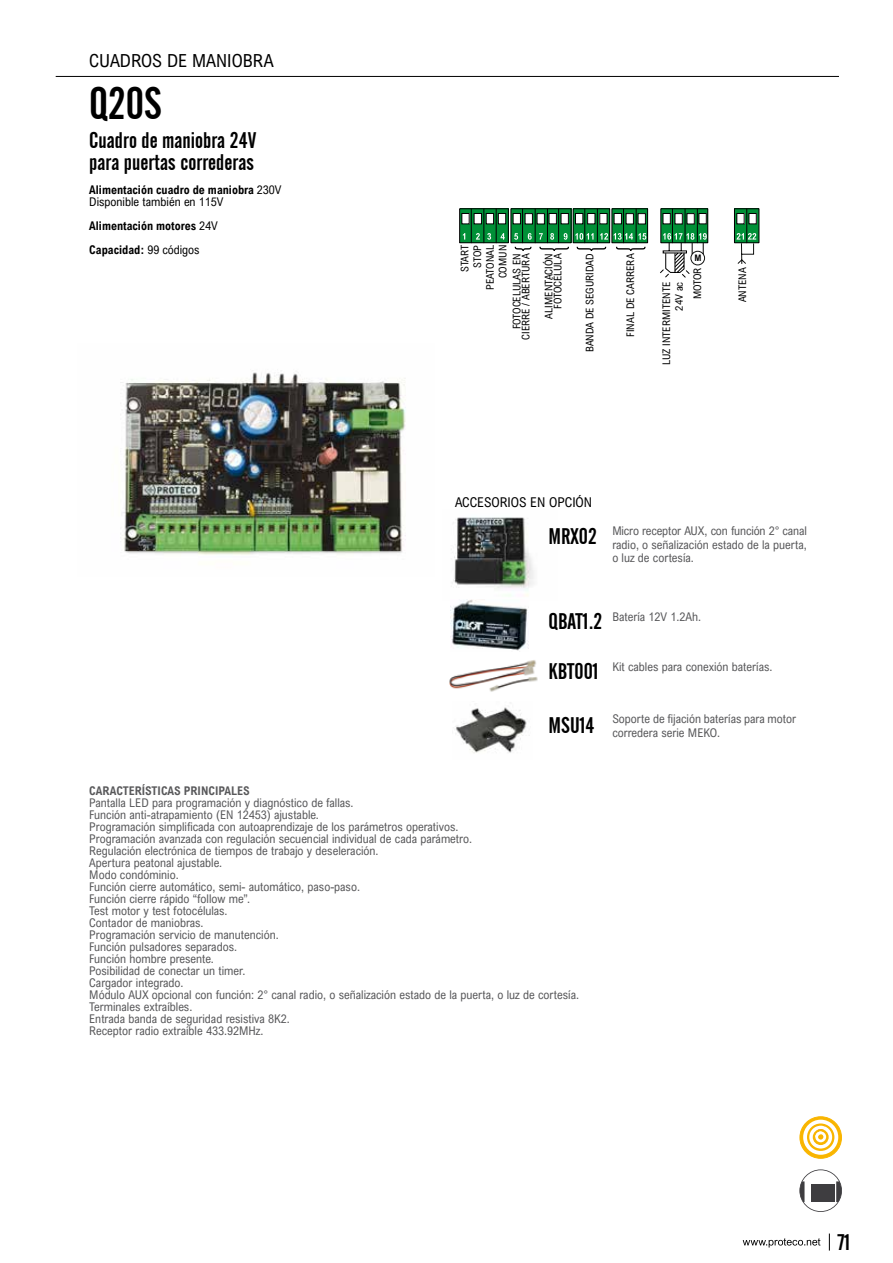
<style>
.page{position:relative;width:893px;height:1263px;background:#fff}
.page>*{position:absolute;margin:0;border:0;box-sizing:border-box;transform-origin:0 0}
.t1{font:45px "Alternate Gothic No 2 BT";color:#000}
.t2{font:22.5px/22.5px "Alternate Gothic No 2 BT";color:#000}
.t3{font:18px "Arial Nova Cond";color:#000}
.t4{font:13.5px "Arial Nova Cond";color:#000}
.t5{font:12px/12px "Arial Nova Cond";color:#58585a}
.t6{font:700 12px/12px "Arial Nova Cond";color:#000}
.t7{font:700 12px "Arial Nova Cond";color:#58585a}
.t8{font:10.5px/12.6px "Arial Nova Cond";color:#000;text-align:right}
.t9{font:700 9px "Arial Nova Cond";color:#000}
.s1{font-weight:400}
.s2{font-family:"Alternate Gothic No 2 BT";font-size:22.5px;color:#000}
</style>
<div class="page">
<svg style="left:829px;top:1233px;width:1px;height:17px"></svg>
<svg style="left:743px;top:1238px;width:77px;height:9px"></svg>
<img style="left:120px;top:372px;width:286px;height:183px">
<img style="left:452px;top:517px;width:82px;height:79px">
<img style="left:451px;top:599px;width:77px;height:52px">
<img style="left:455px;top:702px;width:75px;height:51px">
<img style="left:449px;top:660px;width:89px;height:32px">
<hr style="left:56px;top:76px;width:783px;height:1px;background:#000">
<svg style="left:799px;top:1169px;width:43px;height:43px"></svg>
<div style="left:811px;top:1185px;width:24px;height:17px;background:#3e3d40"></div>
<svg style="left:799px;top:1116px;width:43px;height:43px"></svg>
<svg style="left:662px;top:210px;width:44px;height:23px"></svg>
<div style="left:660px;top:208px;width:48px;height:35px;border:1px solid #000"></div>
<hr style="left:672px;top:209px;width:1px;height:34px;background:#000">
<hr style="left:697px;top:209px;width:1px;height:34px;background:#000">
<hr style="left:685px;top:209px;width:1px;height:34px;background:#000">
<div style="left:663px;top:213px;width:7px;height:11px;background:#fff"></div>
<div style="left:675px;top:214px;width:7px;height:10px;background:#fff"></div>
<div style="left:699px;top:213px;width:7px;height:11px;background:#fff"></div>
<div style="left:699px;top:213px;width:7px;height:11px;border:1px solid #000"></div>
<div style="left:687px;top:214px;width:7px;height:10px;background:#fff"></div>
<svg style="left:613px;top:210px;width:33px;height:23px"></svg>
<div style="left:611px;top:208px;width:37px;height:35px;border:1px solid #000"></div>
<hr style="left:623px;top:209px;width:1px;height:34px;background:#000">
<hr style="left:636px;top:209px;width:1px;height:34px;background:#000">
<div style="left:614px;top:213px;width:7px;height:11px;background:#fff"></div>
<div style="left:614px;top:213px;width:8px;height:11px;border:1px solid #000"></div>
<div style="left:626px;top:214px;width:7px;height:10px;background:#fff"></div>
<div style="left:626px;top:213px;width:8px;height:11px;border:1px solid #000"></div>
<div style="left:638px;top:214px;width:7px;height:10px;background:#fff"></div>
<div style="left:638px;top:213px;width:8px;height:11px;border:1px solid #000"></div>
<svg style="left:512px;top:210px;width:57px;height:23px"></svg>
<div style="left:510px;top:208px;width:61px;height:35px;border:1px solid #000"></div>
<hr style="left:522px;top:209px;width:1px;height:34px;background:#000">
<hr style="left:547px;top:209px;width:1px;height:34px;background:#000">
<hr style="left:535px;top:209px;width:1px;height:34px;background:#000">
<svg style="left:461px;top:210px;width:46px;height:31px"></svg>
<div style="left:459px;top:208px;width:50px;height:35px;border:1px solid #000"></div>
<div style="left:474px;top:213px;width:7px;height:11px;background:#fff"></div>
<div style="left:474px;top:213px;width:8px;height:11px;border:1px solid #000"></div>
<div style="left:498px;top:213px;width:8px;height:11px;background:#fff"></div>
<div style="left:498px;top:213px;width:8px;height:11px;border:1px solid #000"></div>
<div style="left:486px;top:213px;width:8px;height:11px;background:#fff"></div>
<div style="left:486px;top:213px;width:8px;height:11px;border:1px solid #000"></div>
<div style="left:513px;top:213px;width:7px;height:11px;background:#fff"></div>
<div style="left:513px;top:213px;width:8px;height:11px;border:1px solid #000"></div>
<div style="left:525px;top:214px;width:7px;height:10px;background:#fff"></div>
<div style="left:525px;top:213px;width:8px;height:11px;border:1px solid #000"></div>
<div style="left:549px;top:213px;width:7px;height:11px;background:#fff"></div>
<div style="left:549px;top:213px;width:8px;height:11px;border:1px solid #000"></div>
<div style="left:537px;top:214px;width:7px;height:10px;background:#fff"></div>
<div style="left:537px;top:213px;width:8px;height:11px;border:1px solid #000"></div>
<div style="left:561px;top:213px;width:7px;height:11px;background:#fff"></div>
<div style="left:561px;top:213px;width:8px;height:11px;border:1px solid #000"></div>
<hr style="left:471px;top:209px;width:1px;height:34px;background:#000">
<hr style="left:496px;top:209px;width:1px;height:34px;background:#000">
<hr style="left:483px;top:209px;width:1px;height:34px;background:#000">
<hr style="left:558px;top:209px;width:1px;height:34px;background:#000">
<svg style="left:575px;top:210px;width:33px;height:23px"></svg>
<div style="left:573px;top:208px;width:37px;height:35px;border:1px solid #000"></div>
<div style="left:575px;top:213px;width:8px;height:11px;background:#fff"></div>
<div style="left:575px;top:213px;width:8px;height:11px;border:1px solid #000"></div>
<div style="left:588px;top:213px;width:7px;height:11px;background:#fff"></div>
<div style="left:587px;top:213px;width:8px;height:11px;border:1px solid #000"></div>
<div style="left:600px;top:213px;width:7px;height:11px;background:#fff"></div>
<div style="left:600px;top:213px;width:7px;height:11px;border:1px solid #000"></div>
<hr style="left:584px;top:209px;width:1px;height:34px;background:#000">
<hr style="left:597px;top:209px;width:1px;height:34px;background:#000">
<svg style="left:736px;top:210px;width:21px;height:31px"></svg>
<div style="left:734px;top:208px;width:25px;height:35px;border:1px solid #000"></div>
<div style="left:749px;top:213px;width:7px;height:11px;background:#fff"></div>
<div style="left:749px;top:213px;width:7px;height:11px;border:1px solid #000"></div>
<div style="left:737px;top:213px;width:7px;height:11px;background:#fff"></div>
<div style="left:737px;top:213px;width:7px;height:11px;border:1px solid #000"></div>
<hr style="left:746px;top:209px;width:1px;height:34px;background:#000">
<div style="left:462px;top:213px;width:7px;height:11px;background:#fff"></div>
<div style="left:462px;top:213px;width:7px;height:11px;border:1px solid #000"></div>
<svg style="left:463px;top:233px;width:293px;height:45px"></svg>
<h3 class="t3" style="left:89px;top:50px;width:186px">CUADROS DE MANIOBRA</h3>
<h1 class="t1" style="left:89px;top:79px;width:74px">Q20S</h1>
<h2 class="t2" style="left:89px;top:129px;width:169px">Cuadro de maniobra 24V para puertas correderas</h2>
<p class="t6" style="left:89px;top:184px;width:194px">Alimentación cuadro de maniobra <span class="s1">230V<br>Disponible también en 115V</span></p>
<p class="t6" style="left:89px;top:214px;width:130px;line-height:24px">Alimentación motores <span class="s1">24V<br></span>Capacidad: <span class="s1">99 códigos</span></p>
<p class="t8" style="left:458px;top:290px;width:46px;rotate:-90deg">START<br>STOP<br>PEATONAL<br>COMUN</p>
<p class="t8" style="left:512px;top:340px;width:88px;line-height:9px;rotate:-90deg">FOTOCELULAS EN<br>CIERRE / ABERTURA</p>
<p class="t8" style="left:544px;top:319px;width:67px;line-height:9px;rotate:-90deg">ALIMENTACIÓN<br>FOTOCÉLULA</p>
<p class="t8" style="left:583px;top:352px;width:100px;rotate:-90deg">BANDA DE SEGURIDAD</p>
<p class="t8" style="left:624px;top:337px;width:85px;rotate:-90deg">FINAL DE CARRERA</p>
<p class="t8" style="left:660px;top:365px;width:85px;rotate:-90deg">LUZ INTERMITENTE<br>24V ac</p>
<p class="t9" style="left:694px;top:253px;width:9px">M</p>
<p class="t8" style="left:691px;top:299px;width:33px;rotate:-90deg">MOTOR</p>
<p class="t8" style="left:736px;top:302px;width:37px;rotate:-90deg">ANTENA</p>
<p class="t4" style="left:455px;top:494px;width:139px">ACCESORIOS EN OPCIÓN</p>
<p class="t5" style="left:612px;top:524px;width:196px;line-height:13.5px;text-align:justify;text-indent:-64px"><span class="s2">MRX02</span> Micro receptor AUX, con función 2° canal radio, o señalización estado de la puerta, o luz de cortesía.</p>
<p class="t5" style="left:549px;top:610px;width:154px"><span class="s2">QBAT1.2</span> Batería 12V 1.2Ah.</p>
<p class="t5" style="left:549px;top:660px;width:225px"><span class="s2">KBT001</span> Kit cables para conexión baterías.</p>
<p class="t5" style="left:612px;top:712px;width:185px;line-height:13.5px;text-indent:-64px"><span class="s2">MSU14</span> Soporte de fijación baterías para motor corredera serie MEKO.</p>
<p class="t7" style="left:89px;top:784px;width:162px">CARACTERÍSTICAS PRINCIPALES</p>
<p class="t5" style="left:89px;top:797px;width:491px">Pantalla LED para programación y diagnóstico de fallas.<br>Función anti-atrapamiento (EN 12453) ajustable.<br>Programación simplificada con autoaprendizaje de los parámetros operativos.<br>Programación avanzada con regulación secuencial individual de cada parámetro.<br>Regulación electrónica de tiempos de trabajo y deseleración.<br>Apertura peatonal ajustable.<br>Modo condóminio.<br>Función cierre automático, semi- automático, paso-paso.<br>Función cierre rápido “follow me”.<br>Test motor y test fotocélulas.<br>Contador de maniobras.<br>Programación servicio de manutención.<br>Función pulsadores separados.<br>Función hombre presente.<br>Posibilidad de conectar un timer.<br>Cargador integrado.<br>Módulo AUX opcional con función: 2° canal radio, o señalización estado de la puerta, o luz de cortesía.<br>Terminales extraíbles.<br>Entrada banda de seguridad resistiva 8K2.<br>Receptor radio extraíble 433.92MHz.</p>
<h2 class="t2" style="left:837px;top:1231px;width:14px">71</h2>
</div>
